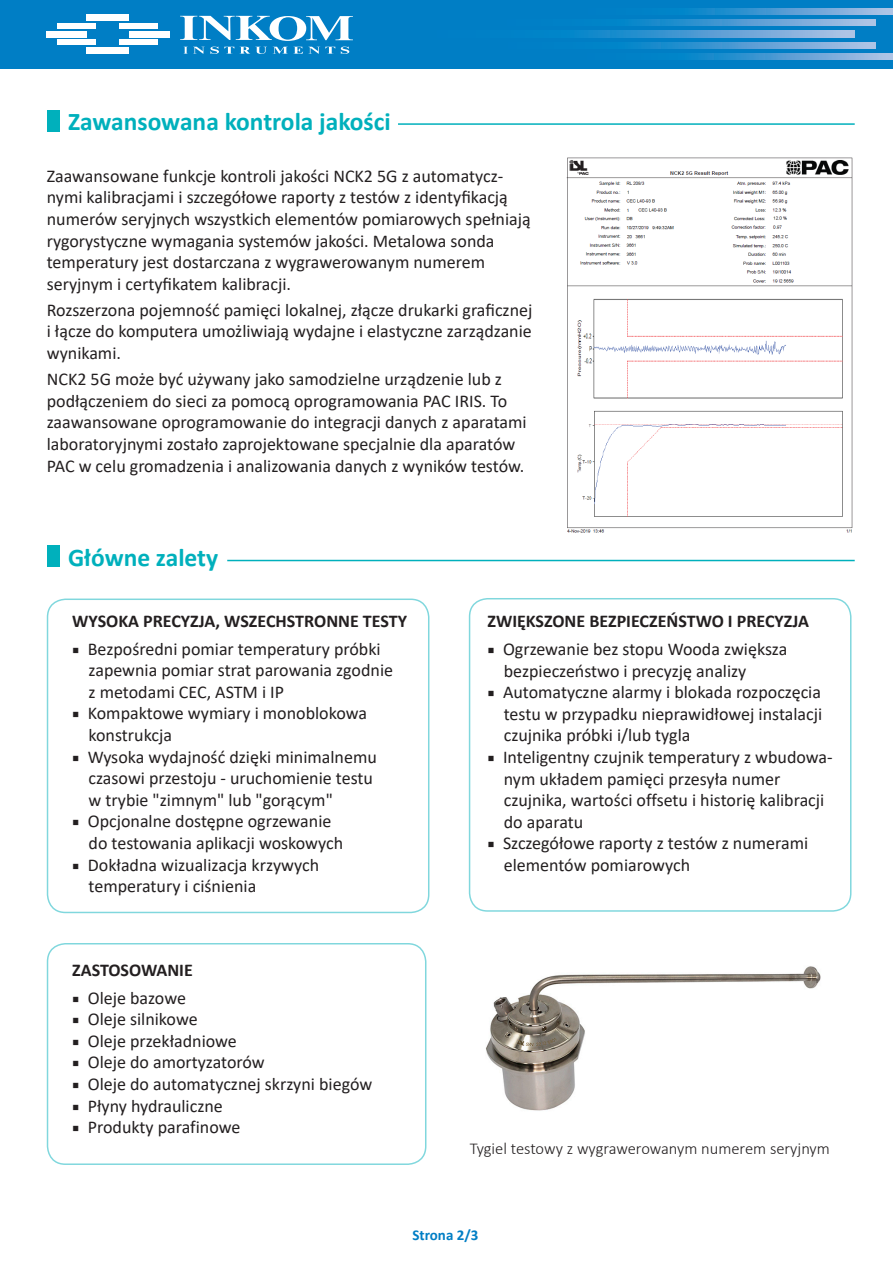
<style>
.page{position:relative;width:893px;height:1263px;background:#fff}
.page>*{position:absolute;margin:0;border:0;box-sizing:border-box;transform-origin:0 0}
.t1{font:700 25.5px "Calibri";color:#00b0bc}
.t2{font:18px/21.6px "Calibri";color:#231f20}
.t3{font:700 18px "Calibri";color:#231f20}
.t4{font:300 16.5px "Calibri";color:#231f20}
.t5{font:700 15px "Calibri";color:#007ec5}
.s1{font-family:"Minion Pro"}
</style>
<div class="page">
<div style="left:469px;top:598px;width:382px;height:314px;border:2px solid #00b0bc;border-radius:18px"></div>
<div style="left:0;top:0;width:893px;height:68px;background:#007ec5"></div>
<svg style="left:695px;top:8px;width:198px;height:7px"></svg>
<svg style="left:637px;top:19px;width:239px;height:7px"></svg>
<svg style="left:584px;top:31px;width:271px;height:6px"></svg>
<svg style="left:638px;top:42px;width:238px;height:7px"></svg>
<svg style="left:695px;top:54px;width:198px;height:6px"></svg>
<div style="left:87px;top:14px;width:42px;height:7px;background:#fff"></div>
<div style="left:87px;top:47px;width:42px;height:6px;background:#fff"></div>
<div style="left:129px;top:31px;width:40px;height:6px;background:#fff"></div>
<div style="left:47px;top:31px;width:40px;height:6px;background:#fff"></div>
<div style="left:119px;top:39px;width:38px;height:6px;background:#fff"></div>
<div style="left:57px;top:39px;width:39px;height:6px;background:#fff"></div>
<div style="left:119px;top:23px;width:38px;height:6px;background:#fff"></div>
<div style="left:57px;top:23px;width:39px;height:6px;background:#fff"></div>
<svg style="left:180px;top:16px;width:173px;height:25px"></svg>
<svg style="left:184px;top:47px;width:50px;height:7px"></svg>
<svg style="left:240px;top:47px;width:26px;height:7px"></svg>
<svg style="left:273px;top:47px;width:62px;height:7px"></svg>
<svg style="left:341px;top:47px;width:8px;height:7px"></svg>
<div style="left:47px;top:111px;width:13px;height:21px;background:#00b0bc"></div>
<hr style="left:398px;top:123px;width:457px;height:2px;background:#00b0bc">
<div style="left:47px;top:545px;width:13px;height:21px;background:#00b0bc"></div>
<hr style="left:227px;top:560px;width:628px;height:1px;background:#00b0bc">
<div style="left:47px;top:598px;width:382px;height:315px;border:2px solid #00b0bc;border-radius:18px"></div>
<div style="left:47px;top:943px;width:379px;height:222px;border:2px solid #00b0bc;border-radius:18px"></div>
<img style="left:566px;top:157px;width:287px;height:376px">
<img style="left:486px;top:966px;width:335px;height:145px">
<p class="t1" style="left:68px;top:104px;width:324px">Zawansowana kontrola jakości</p>
<p class="t2" style="left:47px;top:164px;width:485px">Zaawansowane funkcje kontroli jakości NCK2 5G z automatycz&shy;nymi kalibracjami i szczegółowe raporty z testów z identyfikacją numerów seryjnych wszystkich elementów pomiarowych spełniają rygorystyczne wymagania systemów jakości. Metalowa sonda temperatury jest dostarczana z wygrawerowanym numerem</p>
<p class="t2" style="left:47px;top:272px;width:246px">seryjnym i certyfikatem kalibracji.</p>
<p class="t2" style="left:47px;top:299px;width:487px;text-align:justify">Rozszerzona pojemność pamięci lokalnej, złącze drukarki graficznej i łącze do komputera umożliwiają wydajne i elastyczne zarządzanie wynikami.</p>
<p class="t2" style="left:47px;top:368px;width:481px">NCK2 5G może być używany jako samodzielne urządzenie lub z podłączeniem do sieci za pomocą oprogramowania PAC IRIS. To zaawansowane oprogramowanie do integracji danych z aparatami laboratoryjnymi zostało zaprojektowane specjalnie dla aparatów PAC w celu gromadzenia i analizowania danych z wyników testów.</p>
<p class="t1" style="left:68px;top:539px;width:152px">Główne zalety</p>
<p class="t3" style="left:72px;top:608px;width:336px">WYSOKA PRECYZJA, WSZECHSTRONNE TESTY</p>
<p class="t2" style="left:89px;top:637px;width:306px;text-indent:-16px"><span class="s1">■</span> Bezpośredni pomiar temperatury próbki zapewnia pomiar strat parowania zgodnie z metodami CEC, ASTM i IP</p>
<p class="t2" style="left:89px;top:702px;width:280px;text-indent:-16px"><span class="s1">■</span> Kompaktowe wymiary i monoblokowa konstrukcja</p>
<p class="t2" style="left:89px;top:745px;width:290px;text-indent:-16px"><span class="s1">■</span> Wysoka wydajność dzięki minimalnemu czasowi przestoju - uruchomienie testu w trybie "zimnym" lub "gorącym"</p>
<p class="t2" style="left:89px;top:810px;width:256px;text-indent:-16px"><span class="s1">■</span> Opcjonalne dostępne ogrzewanie do testowania aplikacji woskowych</p>
<p class="t2" style="left:89px;top:853px;width:232px;text-indent:-16px"><span class="s1">■</span> Dokładna wizualizacja krzywych temperatury i ciśnienia</p>
<p class="t3" style="left:72px;top:957px;width:122px">ZASTOSOWANIE</p>
<p class="t2" style="left:72px;top:986px;width:115px"><span class="s1">■</span> Oleje bazowe</p>
<p class="t2" style="left:72px;top:1008px;width:127px"><span class="s1">■</span> Oleje silnikowe</p>
<p class="t2" style="left:72px;top:1029px;width:166px"><span class="s1">■</span> Oleje przekładniowe</p>
<p class="t2" style="left:72px;top:1051px;width:194px"><span class="s1">■</span> Oleje do amortyzatorów</p>
<p class="t2" style="left:72px;top:1073px;width:302px"><span class="s1">■</span> Oleje do automatycznej skrzyni biegów</p>
<p class="t2" style="left:72px;top:1094px;width:152px"><span class="s1">■</span> Płyny hydrauliczne</p>
<p class="t2" style="left:72px;top:1116px;width:170px"><span class="s1">■</span> Produkty parafinowe</p>
<p class="t3" style="left:487px;top:609px;width:323px">ZWIĘKSZONE BEZPIECZEŃSTWO I PRECYZJA</p>
<p class="t2" style="left:504px;top:638px;width:285px;text-indent:-16px"><span class="s1">■</span> Ogrzewanie bez stopu Wooda zwiększa bezpieczeństwo i precyzję analizy</p>
<p class="t2" style="left:504px;top:681px;width:320px;text-align:justify;text-indent:-16px"><span class="s1">■</span> Automatyczne alarmy i blokada rozpoczęcia testu w przypadku nieprawidłowej instalacji czujnika próbki i/lub tygla</p>
<p class="t2" style="left:504px;top:746px;width:330px;text-indent:-16px"><span class="s1">■</span> Inteligentny czujnik temperatury z wbudowa&shy;nym układem pamięci przesyła numer czujnika, wartości offsetu i historię kalibracji do aparatu</p>
<p class="t2" style="left:504px;top:832px;width:306px;text-indent:-16px"><span class="s1">■</span> Szczegółowe raporty z testów z numerami elementów pomiarowych</p>
<p class="t4" style="left:470px;top:1138px;width:362px">Tygiel testowy z wygrawerowanym numerem seryjnym</p>
<p class="t5" style="left:412px;top:1224px;width:68px">Strona 2/3</p>
</div>
